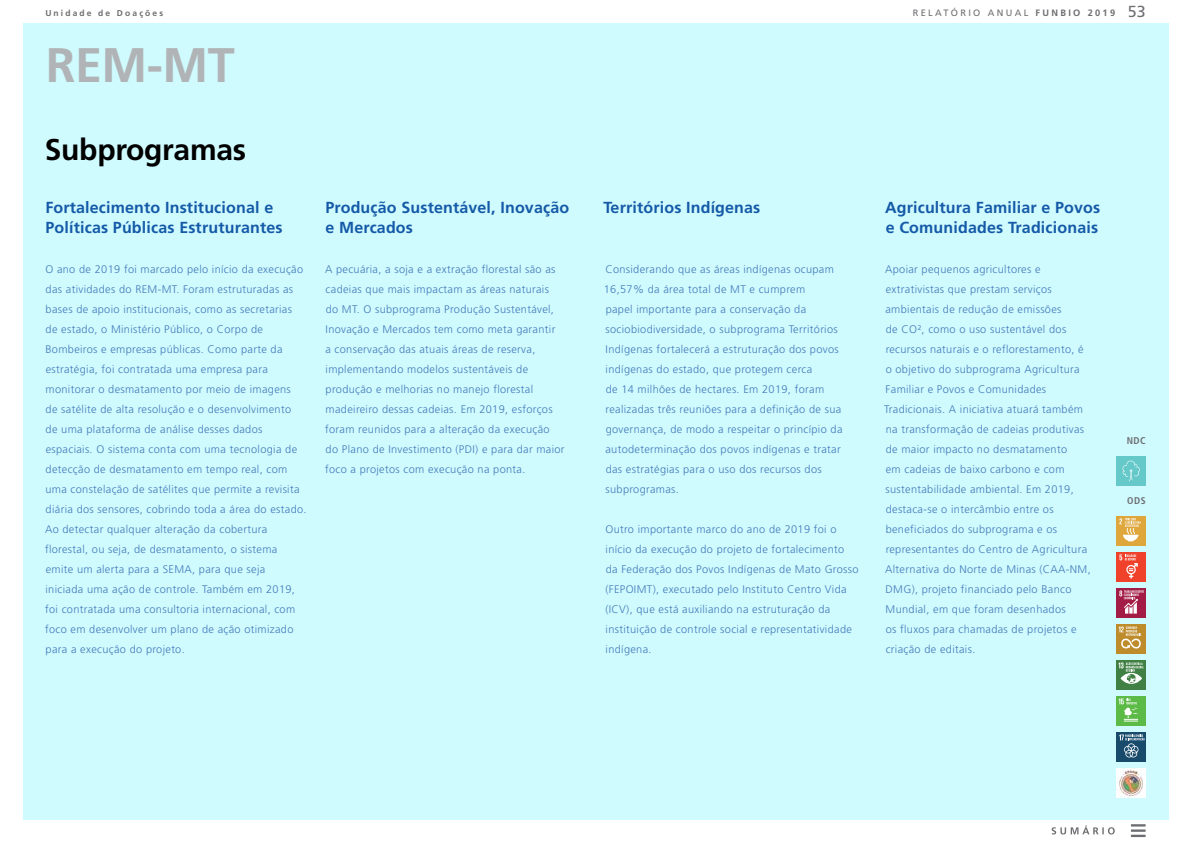
<style>
.page{position:relative;width:1191px;height:842px;background:#fff}
.page>*{position:absolute;margin:0;border:0;box-sizing:border-box;transform-origin:0 0}
.t1{font:700 48.5px "Frutiger LT Std";color:#b1b4b6}
.t2{font:700 30px "Frutiger LT Std";letter-spacing:-.01em;color:#000}
.t3{font:700 16px/20px "Frutiger LT Std";letter-spacing:.01em;color:#155aa7}
.t4{font:300 11px/20px "Frutiger LT Std";letter-spacing:.03em;color:#447bb9}
.t5{font:700 condensed 9.8px "Frutiger LT Std";letter-spacing:.05em;color:#6d6e71}
.t6{font:9.2px "Frutiger LT Std";letter-spacing:.25em;color:#6d6e71}
.t7{font:700 8.5px "Frutiger LT Std";letter-spacing:.25em;color:#6d6e71}
.s1{font-weight:700}
.s2{font-size:16px}
</style>
<div class="page">
<div style="left:23px;top:23px;width:1145px;height:796px;background:#cffafe"></div>
<div style="left:1116px;top:456px;width:29px;height:29px;background:#66c9c9"></div>
<svg style="left:1122px;top:460px;width:18px;height:21px"></svg>
<div style="left:1116px;top:588px;width:29px;height:29px;background:#a31c45"></div>
<svg style="left:1119px;top:590px;width:24px;height:24px"></svg>
<div style="left:1116px;top:516px;width:29px;height:29px;background:#dea63b"></div>
<svg style="left:1119px;top:518px;width:21px;height:23px"></svg>
<div style="left:1116px;top:552px;width:29px;height:29px;background:#f0422b"></div>
<svg style="left:1119px;top:554px;width:18px;height:24px"></svg>
<div style="left:1116px;top:624px;width:29px;height:29px;background:#bf8c2b"></div>
<svg style="left:1118px;top:626px;width:23px;height:22px"></svg>
<div style="left:1116px;top:660px;width:29px;height:29px;background:#408045"></div>
<svg style="left:1118px;top:662px;width:25px;height:22px"></svg>
<div style="left:1116px;top:696px;width:29px;height:29px;background:#5cba47"></div>
<svg style="left:1118px;top:698px;width:20px;height:23px"></svg>
<div style="left:1116px;top:732px;width:29px;height:29px;background:#174a6b"></div>
<svg style="left:1119px;top:734px;width:25px;height:23px"></svg>
<img style="left:1116px;top:768px;width:29px;height:29px">
<svg style="left:1130px;top:824px;width:15px;height:13px"></svg>
<svg style="left:1051px;top:825px;width:63px;height:9px"></svg>
<p class="t7" style="left:45px;top:8px;width:119px">Unidade de Doações</p>
<p class="t6" style="left:912px;top:7px;width:234px">RELATÓRIO ANUAL <span class="s1">FUNBIO 2019</span> <span class="s2">53</span></p>
<h1 class="t1" style="left:46px;top:37px;width:190px">REM-MT</h1>
<h2 class="t2" style="left:45px;top:132px;width:203px">Subprogramas</h2>
<h3 class="t3" style="left:45px;top:198px;width:239px">Fortalecimento Institucional e<br>Políticas Públicas Estruturantes</h3>
<p class="t4" style="left:45px;top:259px;width:263px">O ano de 2019 foi marcado pelo início da execução das atividades do REM-MT. Foram estruturadas as bases de apoio institucionais, como as secretarias<br>de estado, o Ministério Público, o Corpo de Bombeiros e empresas públicas. Como parte da estratégia, foi contratada uma empresa para monitorar o desmatamento por meio de imagens<br>de satélite de alta resolução e o desenvolvimento<br>de uma plataforma de análise desses dados espaciais. O sistema conta com uma tecnologia de detecção de desmatamento em tempo real, com uma constelação de satélites que permite a revisita diária dos sensores, cobrindo toda a área do estado.<br>Ao detectar qualquer alteração da cobertura florestal, ou seja, de desmatamento, o sistema emite um alerta para a SEMA, para que seja<br>iniciada uma ação de controle. Também em 2019, foi contratada uma consultoria internacional, com foco em desenvolver um plano de ação otimizado para a execução do projeto.</p>
<h3 class="t3" style="left:325px;top:198px;width:245px">Produção Sustentável, Inovação e Mercados</h3>
<p class="t4" style="left:325px;top:259px;width:241px">A pecuária, a soja e a extração florestal são as cadeias que mais impactam as áreas naturais<br>do MT. O subprograma Produção Sustentável, Inovação e Mercados tem como meta garantir<br>a conservação das atuais áreas de reserva, implementando modelos sustentáveis de produção e melhorias no manejo florestal madeireiro dessas cadeias. Em 2019, esforços foram reunidos para a alteração da execução do Plano de Investimento (PDI) e para dar maior foco a projetos com execução na ponta.</p>
<h3 class="t3" style="left:603px;top:198px;width:159px">Territórios Indígenas</h3>
<p class="t4" style="left:604px;top:259px;width:240px">Considerando que as áreas indígenas ocupam 16,57% da área total de MT e cumprem<br>papel importante para a conservação da sociobiodiversidade, o subprograma Territórios Indígenas fortalecerá a estruturação dos povos indígenas do estado, que protegem cerca<br>de 14 milhões de hectares. Em 2019, foram realizadas três reuniões para a definição de sua governança, de modo a respeitar o princípio da autodeterminação dos povos indígenas e tratar das estratégias para o uso dos recursos dos subprogramas.</p>
<p class="t4" style="left:605px;top:519px;width:255px">Outro importante marco do ano de 2019 foi o início da execução do projeto de fortalecimento da Federação dos Povos Indígenas de Mato Grosso (FEPOIMT), executado pelo Instituto Centro Vida (ICV), que está auxiliando na estruturação da instituição de controle social e representatividade indígena.</p>
<h3 class="t3" style="left:885px;top:198px;width:217px">Agricultura Familiar e Povos e Comunidades Tradicionais</h3>
<p class="t4" style="left:884px;top:259px;width:208px">Apoiar pequenos agricultores e extrativistas que prestam serviços ambientais de redução de emissões<br>de CO², como o uso sustentável dos recursos naturais e o reflorestamento, é o objetivo do subprograma Agricultura Familiar e Povos e Comunidades Tradicionais. A iniciativa atuará também na transformação de cadeias produtivas de maior impacto no desmatamento<br>em cadeias de baixo carbono e com sustentabilidade ambiental. Em 2019, destaca-se o intercâmbio entre os beneficiados do subprograma e os representantes do Centro de Agricultura Alternativa do Norte de Minas (CAA-NM, DMG), projeto financiado pelo Banco Mundial, em que foram desenhados<br>os fluxos para chamadas de projetos e criação de editais.</p>
<p class="t5" style="left:1126px;top:435px;width:20px">NDC</p>
<p class="t5" style="left:1127px;top:495px;width:20px">ODS</p>
</div>
